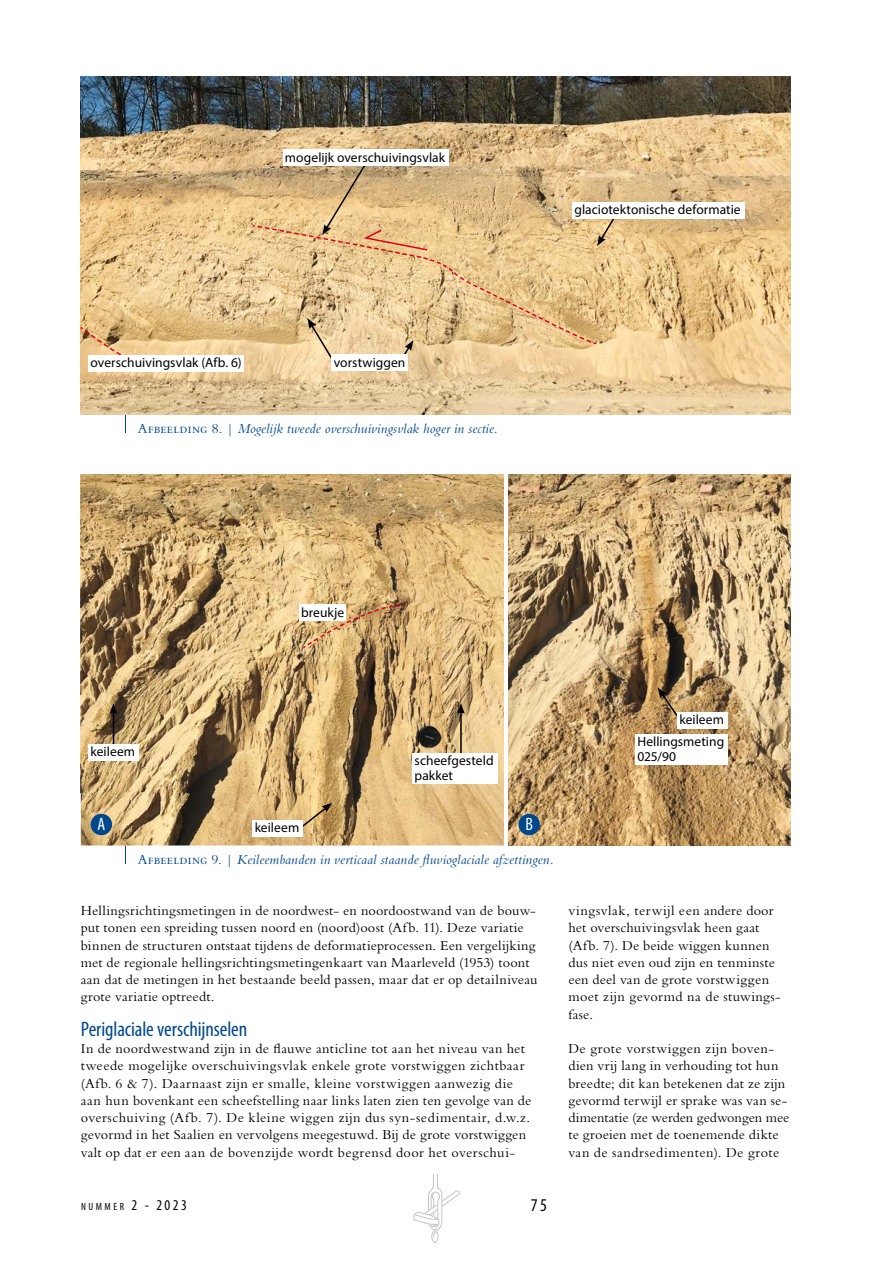
<style>
.page{position:relative;width:893px;height:1263px;background:#fff}
.page>*{position:absolute;margin:0;border:0;box-sizing:border-box;transform-origin:0 0}
.t1{font:condensed 21px "Myriad Pro";letter-spacing:-.005em;color:#00488e}
.t2{font:condensed 18px "Myriad Pro";color:#000}
.t3{font:condensed 18px "Myriad Pro";color:#fff}
.t4{font:14.25px/17.2px "Bembo Std";letter-spacing:.02em;color:#000}
.t5{font:italic 14.25px "Bembo Std";letter-spacing:.01em;color:#00488e}
.t6{font:13.5px/22px "Myriad Pro";letter-spacing:.005em;color:#000;text-align:right}
.t7{font:condensed 10.5px "Myriad Pro";letter-spacing:.245em;color:#000}
.s1{font-style:normal}
.s2{font-size:15px}
</style>
<div class="page">
<svg style="left:413px;top:1174px;width:47px;height:69px"></svg>
<svg style="left:125px;top:415px;width:1px;height:18px"></svg>
<img style="left:81px;top:474px;width:423px;height:371px">
<svg style="left:125px;top:841px;width:1px;height:23px"></svg>
<img style="left:508px;top:474px;width:283px;height:371px">
<img style="left:81px;top:77px;width:710px;height:338px">
<div style="left:91px;top:814px;width:21px;height:21px;background:#00488e;border-radius:50%"></div>
<div style="left:518px;top:814px;width:22px;height:21px;background:#00488e;border-radius:50%"></div>
<svg style="left:298px;top:803px;width:34px;height:27px"></svg>
<hr style="left:460px;top:711px;width:2px;height:45px;background:#000">
<svg style="left:457px;top:703px;width:8px;height:11px"></svg>
<img style="left:303px;top:602px;width:102px;height:46px">
<svg style="left:657px;top:687px;width:23px;height:32px"></svg>
<div style="left:283px;top:149px;width:165px;height:17px;background:#fff"></div>
<div style="left:332px;top:355px;width:76px;height:16px;background:#fff"></div>
<div style="left:572px;top:202px;width:173px;height:16px;background:#fff"></div>
<svg style="left:252px;top:164px;width:367px;height:201px;background:#e1c08e"></svg>
<svg style="left:80px;top:327px;width:60px;height:37px;background:#d8af78"></svg>
<div style="left:88px;top:355px;width:156px;height:16px;background:#fff"></div>
<div style="left:253px;top:820px;width:50px;height:16px;background:#fff"></div>
<div style="left:299px;top:605px;width:47px;height:16px;background:#fff"></div>
<div style="left:677px;top:712px;width:51px;height:16px;background:#fff"></div>
<div style="left:635px;top:734px;width:93px;height:31px;background:#fff"></div>
<div style="left:412px;top:753px;width:85px;height:30px;background:#fff"></div>
<hr style="left:113px;top:711px;width:1px;height:45px;background:#000">
<svg style="left:110px;top:703px;width:7px;height:11px"></svg>
<div style="left:88px;top:744px;width:51px;height:16px;background:#fff"></div>
<p class="t6" style="left:285px;top:146px;width:162px">mogelijk overschuivingsvlak</p>
<p class="t6" style="left:91px;top:352px;width:152px">overschuivingsvlak (Afb. 6)</p>
<p class="t6" style="left:334px;top:351px;width:73px">vorstwiggen</p>
<p class="t5" style="left:138px;top:420px;width:362px"><span class="s1">Afbeelding 8. |</span> Mogelijk tweede overschuivingsvlak hoger in sectie.</p>
<p class="t6" style="left:574px;top:198px;width:168px">glaciotektonische deformatie</p>
<p class="t6" style="left:301px;top:601px;width:45px">breukje</p>
<p class="t6" style="left:91px;top:741px;width:46px">keileem</p>
<p class="t6" style="left:415px;top:753px;width:81px;line-height:15px;text-align:left">scheefgesteld pakket</p>
<p class="t3" style="left:98px;top:813px;width:9px">A</p>
<p class="t3" style="left:526px;top:813px;width:9px">B</p>
<p class="t6" style="left:255px;top:816px;width:46px">keileem</p>
<p class="t5" style="left:138px;top:851px;width:418px"><span class="s1">Afbeelding 9. |</span> Keileembanden in verticaal staande uvioglaciale afzettingen.</p>
<p class="t4" style="left:81px;top:902px;width:458px">Hellingsrichtingsmetingen in de noordwest- en noordoostwand van de bouw&shy;put tonen een spreiding tussen noord en (noord)oost (Afb. 11). Deze variatie binnen de structuren ontstaat tijdens de deformatieprocessen. Een vergelijking met de regionale hellingsrichtingsmetingenkaart van Maarleveld (1953) toont aan dat de metingen in het bestaande beeld passen, maar dat er op detailniveau grote variatie optreedt.</p>
<h1 class="t1" style="left:81px;top:1016px;width:168px">Periglaciale verschijnselen</h1>
<p class="t4" style="left:81px;top:1040px;width:452px">In de noordwestwand zijn in de auwe anticline tot aan het niveau van het tweede mogelijke overschuivingsvlak enkele grote vorstwiggen zichtbaar (Afb. 6 &amp; 7). Daarnaast zijn er smalle, kleine vorstwiggen aanwezig die aan hun bovenkant een scheefstelling naar links laten zien ten gevolge van de overschuiving (Afb. 7). De kleine wiggen zijn dus syn-sedimentair, d.w.z. gevormd in het Saalien en vervolgens meegestuwd. Bij de grote vorstwiggen valt op dat er een aan de bovenzijde wordt begrensd door het overschui-</p>
<p class="t7" style="left:81px;top:1200px;width:107px">NUMMER <span class="s2">2 - 2023</span></p>
<p class="t2" style="left:531px;top:1194px;width:18px">75</p>
<p class="t6" style="left:637px;top:708px;width:88px">keileem<br>Hellingsmeting</p>
<p class="t6" style="left:637px;top:745px;width:40px">025/90</p>
<p class="t4" style="left:568px;top:902px;width:214px">vingsvlak, terwijl een andere door het overschuivingsvlak heen gaat (Afb. 7). De beide wiggen kunnen dus niet even oud zijn en tenminste een deel van de grote vorstwiggen moet zijn gevormd na de stuwings&shy;fase.</p>
<p class="t4" style="left:568px;top:1040px;width:223px">De grote vorstwiggen zijn boven&shy;dien vrij lang in verhouding tot hun breedte; dit kan betekenen dat ze zijn gevormd terwijl er sprake was van se&shy;dimentatie (ze werden gedwongen mee te groeien met de toenemende dikte van de sandrsedimenten). De grote</p>
</div>
